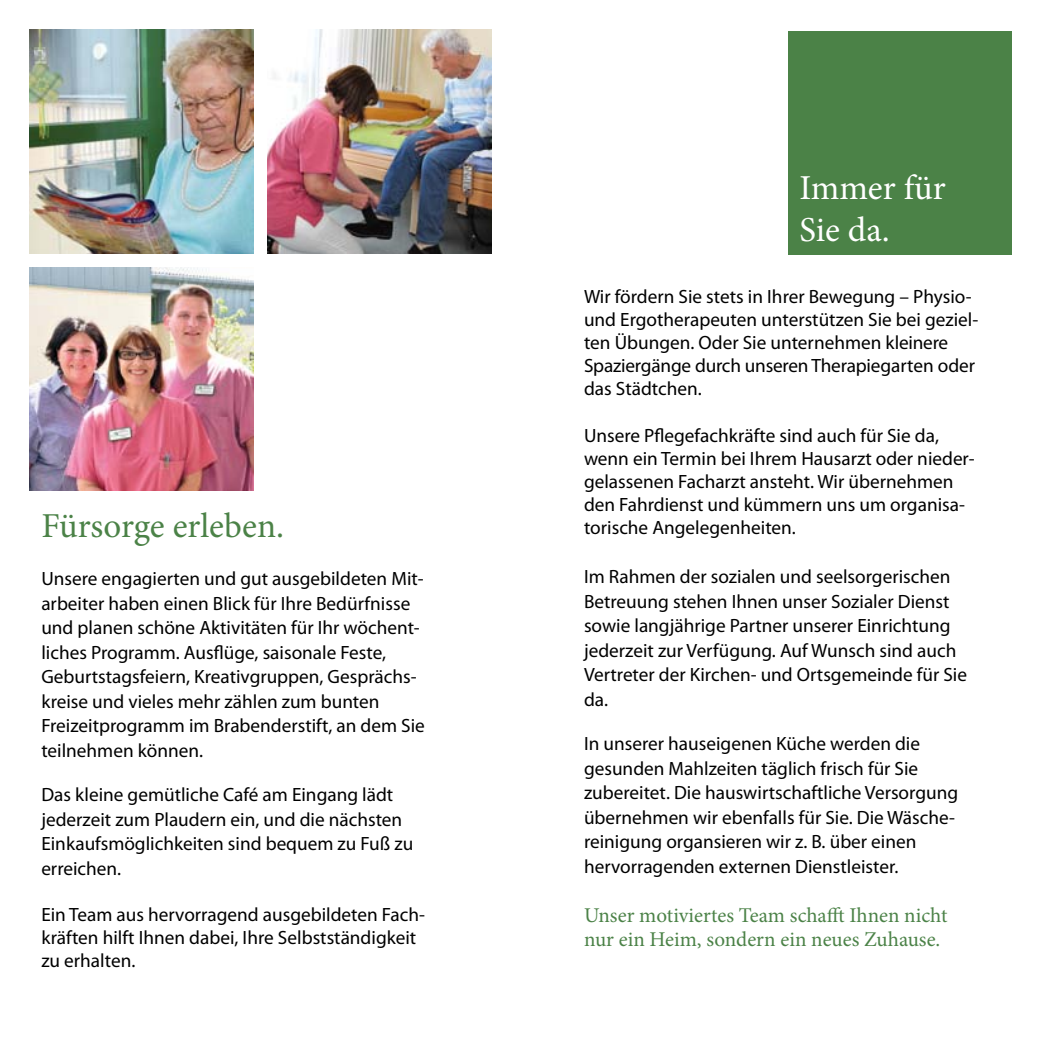
<style>
.page{position:relative;width:1042px;height:1042px;background:#fff}
.page>*{position:absolute;margin:0;border:0;box-sizing:border-box;transform-origin:0 0}
.t1{font:35px "Minion Pro";letter-spacing:-.005em;color:#4b8247}
.t2{font:35px/42px "Minion Pro";color:#fff}
.t3{font:21px/24.5px "Minion Pro";color:#4b8247}
.t4{font:19.25px/24.5px "Myriad Pro";color:#000}
</style>
<div class="page">
<img style="left:30px;top:30px;width:223px;height:223px">
<img style="left:268px;top:30px;width:223px;height:223px">
<img style="left:30px;top:267px;width:223px;height:224px">
<div style="left:788px;top:31px;width:224px;height:223px;background:#4b8247"></div>
<h1 class="t1" style="left:41px;top:502px;width:244px">Fürsorge erleben.</h1>
<p class="t4" style="left:41px;top:567px;width:385px">Unsere engagierten und gut ausgebildeten Mit&shy;arbeiter haben einen Blick für Ihre Bedürfnisse und planen schöne Aktivitäten für Ihr wöchent&shy;liches Programm. Ausflüge, saisonale Feste, Geburtstagsfeiern, Kreativgruppen, Gesprächs&shy;kreise und vieles mehr zählen zum bunten Freizeitprogramm im Brabenderstift, an dem Sie teilnehmen können.</p>
<p class="t4" style="left:41px;top:783px;width:373px">Das kleine gemütliche Café am Eingang lädt jederzeit zum Plaudern ein, und die nächsten Einkaufsmöglichkeiten sind bequem zu Fuß zu erreichen.</p>
<p class="t4" style="left:41px;top:903px;width:385px;line-height:23.1px">Ein Team aus hervorragend ausgebildeten Fach&shy;kräften hilft Ihnen dabei, Ihre Selbstständigkeit zu erhalten.</p>
<h1 class="t2" style="left:799px;top:167px;width:148px">Immer für<br>Sie da.</h1>
<p class="t4" style="left:584px;top:285px;width:396px;line-height:23.1px">Wir fördern Sie stets in Ihrer Bewegung – Physio&shy;und Ergotherapeuten unterstützen Sie bei geziel&shy;ten Übungen. Oder Sie unternehmen kleinere Spaziergänge durch unseren Therapiegarten oder das Städtchen.</p>
<p class="t4" style="left:584px;top:424px;width:392px;line-height:23.1px">Unsere Pflegefachkräfte sind auch für Sie da, wenn ein Termin bei Ihrem Hausarzt oder nieder&shy;gelassenen Facharzt ansteht. Wir übernehmen den Fahrdienst und kümmern uns um organisa&shy;torische Angelegenheiten.</p>
<p class="t4" style="left:584px;top:565px;width:384px">Im Rahmen der sozialen und seelsorgerischen Betreuung stehen Ihnen unser Sozialer Dienst sowie langjährige Partner unserer Einrichtung jederzeit zur Verfügung. Auf Wunsch sind auch Vertreter der Kirchen- und Ortsgemeinde für Sie da.</p>
<p class="t4" style="left:584px;top:732px;width:376px">In unserer hauseigenen Küche werden die gesunden Mahlzeiten täglich frisch für Sie zubereitet. Die hauswirtschaftliche Versorgung übernehmen wir ebenfalls für Sie. Die Wäsche&shy;reinigung organsieren wir z. B. über einen hervorragenden externen Dienstleister.</p>
<p class="t3" style="left:584px;top:902px;width:365px">Unser motiviertes Team schafft Ihnen nicht nur ein Heim, sondern ein neues Zuhause.</p>
</div>
